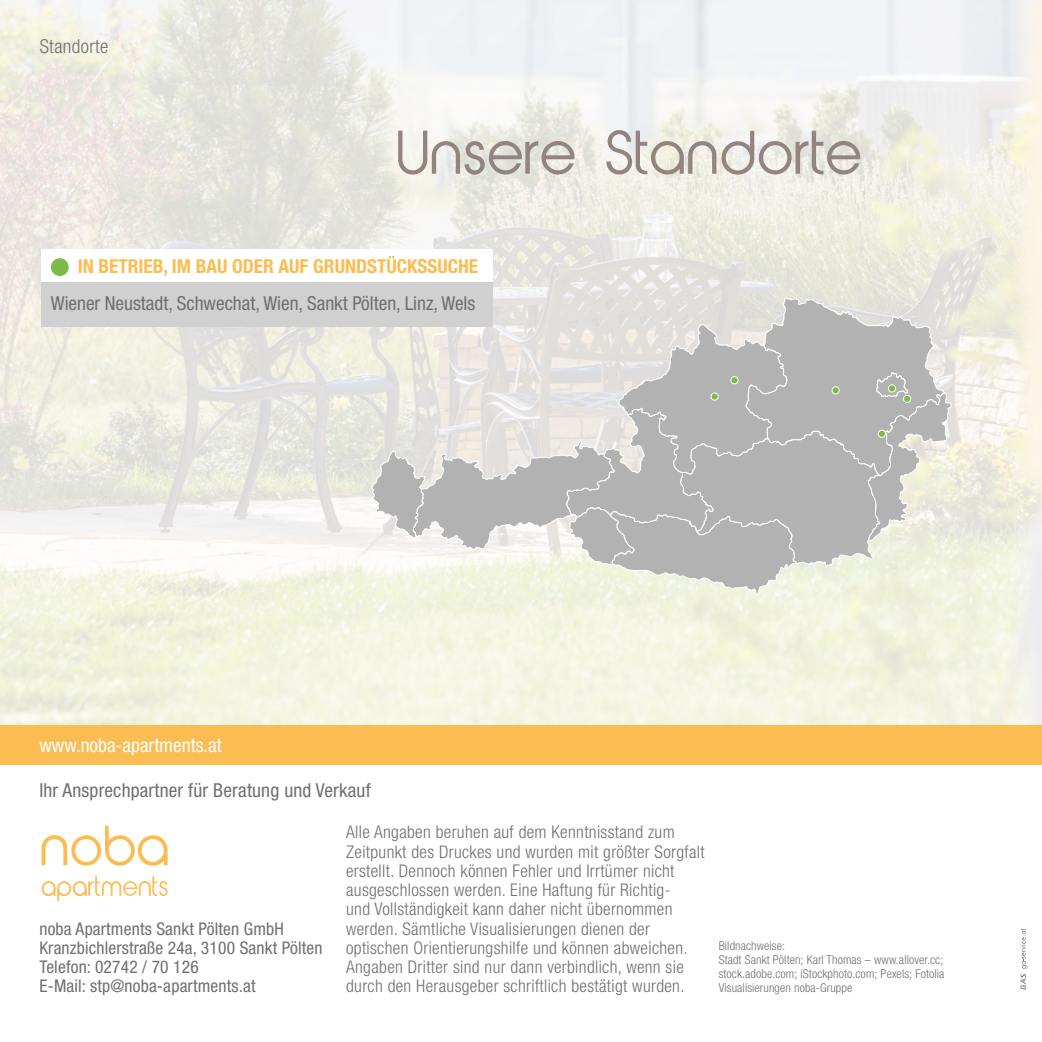
<style>
.page{position:relative;width:1042px;height:1042px;background:#fff}
.page>*{position:absolute;margin:0;border:0;box-sizing:border-box;transform-origin:0 0}
.t1{font:56px "Abeatby Kai";color:#92847e}
.t2{font:condensed 19.25px "Helvetica Neue LT Std";color:#706f6f}
.t3{font:700 condensed 19.25px "Helvetica Neue LT Std";color:#fbbd51}
.t4{font:condensed 19.25px "Helvetica Neue LT Std";color:#fff}
.t5{font:300 condensed 19.25px "Helvetica Neue LT Std";letter-spacing:.02em;color:#706f6f}
.t6{font:300 condensed 17.5px/19.2px "Helvetica Neue LT Std";letter-spacing:.02em;color:#706f6f}
.t7{font:condensed 17.5px/19.2px "Helvetica Neue LT Std";letter-spacing:.01em;color:#706f6f}
.t8{font:300 condensed 12.25px/14px "Helvetica Neue LT Std";letter-spacing:.01em;color:#706f6f}
</style>
<div class="page">
<img style="left:0;top:0;width:1042px;height:725px">
<svg style="left:371px;top:298px;width:581px;height:297px;background:#cfceca"></svg>
<div style="left:0;top:725px;width:1042px;height:40px;background:#fbbd51"></div>
<svg style="left:42px;top:826px;width:126px;height:40px"></svg>
<svg style="left:42px;top:876px;width:126px;height:25px"></svg>
<div style="left:41px;top:249px;width:451px;height:33px;background:#fff"></div>
<div style="left:51px;top:258px;width:18px;height:18px;background:#7cbb49;border-radius:50%"></div>
<div style="left:41px;top:282px;width:451px;height:44px;background:#d0d0d0"></div>
<div style="left:711px;top:393px;width:7px;height:7px;background:#7cbb49;border-radius:50%"></div>
<div style="left:710px;top:392px;width:8px;height:9px;border:1px solid #fff;border-radius:50%"></div>
<div style="left:731px;top:377px;width:7px;height:7px;background:#7cbb49;border-radius:50%"></div>
<div style="left:730px;top:376px;width:8px;height:8px;border:1px solid #fff;border-radius:50%"></div>
<div style="left:832px;top:387px;width:7px;height:7px;background:#7cbb49;border-radius:50%"></div>
<div style="left:831px;top:386px;width:9px;height:8px;border:1px solid #fff;border-radius:50%"></div>
<div style="left:888px;top:385px;width:7px;height:7px;background:#7cbb49;border-radius:50%"></div>
<div style="left:888px;top:384px;width:8px;height:8px;border:1px solid #fff;border-radius:50%"></div>
<div style="left:903px;top:395px;width:8px;height:7px;background:#7cbb49;border-radius:50%"></div>
<div style="left:903px;top:395px;width:8px;height:8px;border:1px solid #fff;border-radius:50%"></div>
<div style="left:878px;top:430px;width:7px;height:7px;background:#7cbb49;border-radius:50%"></div>
<div style="left:878px;top:430px;width:8px;height:8px;border:1px solid #fff;border-radius:50%"></div>
<svg style="left:1020px;top:928px;width:7px;height:61px"></svg>
<p class="t5" style="left:40px;top:36px;width:70px">Standorte</p>
<h1 class="t1" style="left:398px;top:130px;width:467px">Unsere Standorte</h1>
<p class="t3" style="left:78px;top:255px;width:402px">IN BETRIEB, IM BAU ODER AUF GRUNDSTÜCKSSUCHE</p>
<p class="t2" style="left:51px;top:292px;width:426px">Wiener Neustadt, Schwechat, Wien, Sankt Pölten, Linz, Wels</p>
<p class="t4" style="left:39px;top:734px;width:184px">www.noba-apartments.at</p>
<p class="t2" style="left:39px;top:779px;width:333px">Ihr Ansprechpartner für Beratung und Verkauf</p>
<p class="t7" style="left:39px;top:918px;width:285px">noba Apartments Sankt Pölten GmbH Kranzbichlerstraße 24a, 3100 Sankt Pölten Telefon: 02742 / 70 126<br>E-Mail: stp@noba-apartments.at</p>
<p class="t6" style="left:346px;top:822px;width:360px">Alle Angaben beruhen auf dem Kenntnisstand zum Zeitpunkt des Druckes und wurden mit größter Sorgfalt erstellt. Dennoch können Fehler und Irrtümer nicht ausgeschlossen werden. Eine Haftung für Richtig-<br>und Vollständigkeit kann daher nicht übernommen werden. Sämtliche Visualisierungen dienen der optischen Orientierungshilfe und können abweichen.<br>Angaben Dritter sind nur dann verbindlich, wenn sie durch den Herausgeber schriftlich bestätigt wurden.</p>
<p class="t8" style="left:718px;top:939px;width:227px">Bildnachweise:<br>Stadt Sankt Pölten; Karl Thomas – www.allover.cc; stock.adobe.com; iStockphoto.com; Pexels; Fotolia Visualisierungen noba-Gruppe</p>
</div>
